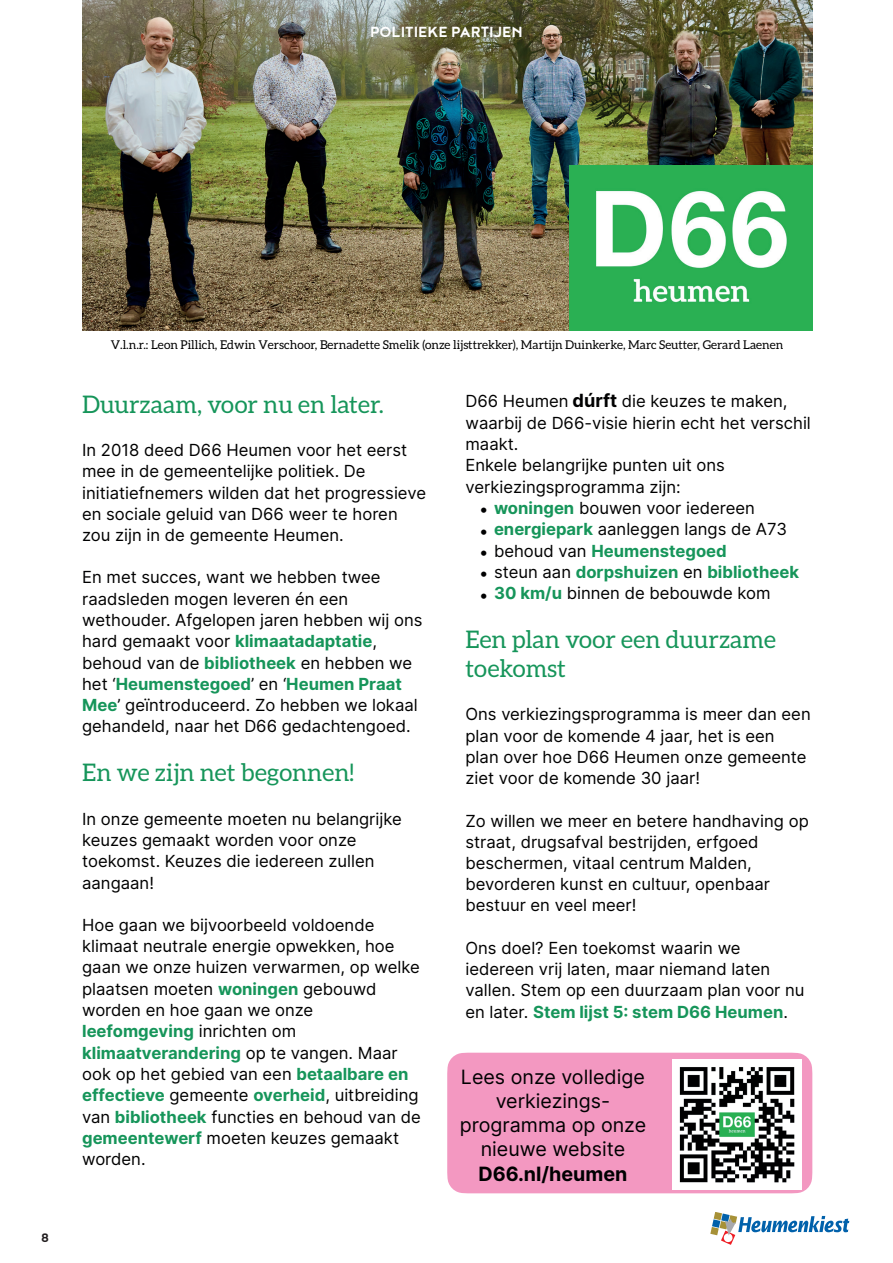
<style>
.page{position:relative;width:893px;height:1263px;background:#fff}
.page>*{position:absolute;margin:0;border:0;box-sizing:border-box;transform-origin:0 0}
.t1{font:24.3px/28.8px "Aleo";color:#16955a}
.t2{font:19.65px/24.3px "Inter";color:#000001;text-align:center}
.t3{font:700 19.65px "Inter";color:#000001}
.t4{font:700 18px "Noyh";color:#fff}
.t5{font:16.65px/21.3px "Inter";color:#000001}
.t6{font:700 16.65px "Inter";color:#16955a}
.t7{font:700 15px "Noyh";color:#231f20}
.t8{font:12.15px "Aleo";color:#000001}
.s1{font-weight:700;color:#16955a}
.s2{font-weight:700;font-size:18.15px}
.s3{font-weight:400;color:#000001}
</style>
<div class="page">
<img style="left:82px;top:0;width:730px;height:330px">
<img style="left:570px;top:165px;width:242px;height:165px">
<div style="left:447px;top:1053px;width:365px;height:140px;background:#f398c1"></div>
<img style="left:672px;top:1060px;width:130px;height:129px">
<svg style="left:710px;top:1212px;width:140px;height:33px"></svg>
<p class="t4" style="left:370px;top:21px;width:154px">POLITIEKE PARTIJEN</p>
<p class="t7" style="left:41px;top:1229px;width:9px">8</p>
<p class="t8" style="left:111px;top:338px;width:674px">V.l.n.r.: Leon Pillich, Edwin Verschoor, Bernadette Smelik (onze lijsttrekker), Martijn Duinkerke, Marc Seutter, Gerard Laenen</p>
<h1 class="t1" style="left:82px;top:389px;width:303px">Duurzaam, voor nu en later.</h1>
<p class="t5" style="left:82px;top:439px;width:345px">In 2018 deed D66 Heumen voor het eerst mee in de gemeentelijke politiek. De initiatiefnemers wilden dat het progressieve en sociale geluid van D66 weer te horen zou zijn in de gemeente Heumen.</p>
<p class="t5" style="left:82px;top:566px;width:342px">En met succes, want we hebben twee raadsleden mogen leveren én een wethouder. Afgelopen jaren hebben wij ons hard gemaakt voor <span class="s1">klimaatadaptatie</span>, behoud van de <span class="s1">bibliotheek</span> en hebben we het ‘<span class="s1">Heumenstegoed</span>’ en ‘<span class="s1">Heumen Praat Mee</span>’ geïntroduceerd. Zo hebben we lokaal gehandeld, naar het D66 gedachtengoed.</p>
<h1 class="t1" style="left:82px;top:758px;width:274px">En we zijn net begonnen!</h1>
<p class="t5" style="left:82px;top:808px;width:321px">In onze gemeente moeten nu belangrijke keuzes gemaakt worden voor onze toekomst. Keuzes die iedereen zullen aangaan!</p>
<p class="t5" style="left:82px;top:914px;width:340px">Hoe gaan we bijvoorbeeld voldoende klimaat neutrale energie opwekken, hoe gaan we onze huizen verwarmen, op welke plaatsen moeten <span class="s1">woningen</span> gebouwd worden en hoe gaan we onze <span class="s1">leefomgeving</span> inrichten om <span class="s1">klimaatverandering</span> op te vangen. Maar ook op het gebied van een <span class="s1">betaalbare en effectieve</span> gemeente <span class="s1">overheid</span>, uitbreiding van <span class="s1">bibliotheek</span> functies en behoud van de <span class="s1">gemeentewerf</span> moeten keuzes gemaakt worden.</p>
<p class="t5" style="left:465px;top:390px;width:347px">D66 Heumen <span class="s2">dúrft</span> die keuzes te maken, waarbij de D66-visie hierin echt het verschil maakt.<br>Enkele belangrijke punten uit ons verkiezingsprogramma zijn:</p>
<p class="t5" style="left:479px;top:497px;width:277px">• <span class="s1">woningen</span> bouwen voor iedereen</p>
<p class="t5" style="left:479px;top:518px;width:309px">• <span class="s1">energiepark</span> aanleggen langs de A73</p>
<p class="t6" style="left:479px;top:538px;width:249px"><span class="s3">• behoud van</span> Heumenstegoed</p>
<p class="t6" style="left:479px;top:560px;width:321px"><span class="s3">• steun aan</span> dorpshuizen <span class="s3">en</span> bibliotheek</p>
<p class="t5" style="left:479px;top:582px;width:293px">• <span class="s1">30 km/u</span> binnen de bebouwde kom</p>
<h1 class="t1" style="left:465px;top:625px;width:312px">Een plan voor een duurzame toekomst</h1>
<p class="t5" style="left:465px;top:703px;width:347px">Ons verkiezingsprogramma is meer dan een plan voor de komende 4 jaar, het is een plan over hoe D66 Heumen onze gemeente ziet voor de komende 30 jaar!</p>
<p class="t5" style="left:465px;top:809px;width:345px">Zo willen we meer en betere handhaving op straat, drugsafval bestrijden, erfgoed beschermen, vitaal centrum Malden, bevorderen kunst en cultuur, openbaar bestuur en veel meer!</p>
<p class="t5" style="left:465px;top:937px;width:341px">Ons doel? Een toekomst waarin we iedereen vrij laten, maar niemand laten vallen. Stem op een duurzaam plan voor nu en later. <span class="s1">Stem lijst 5: stem D66 Heumen</span>.</p>
<p class="t2" style="left:460px;top:1064px;width:188px">Lees onze volledige verkiezings&shy;programma op onze nieuwe website</p>
<p class="t3" style="left:478px;top:1159px;width:151px">D66.nl/heumen</p>
</div>
